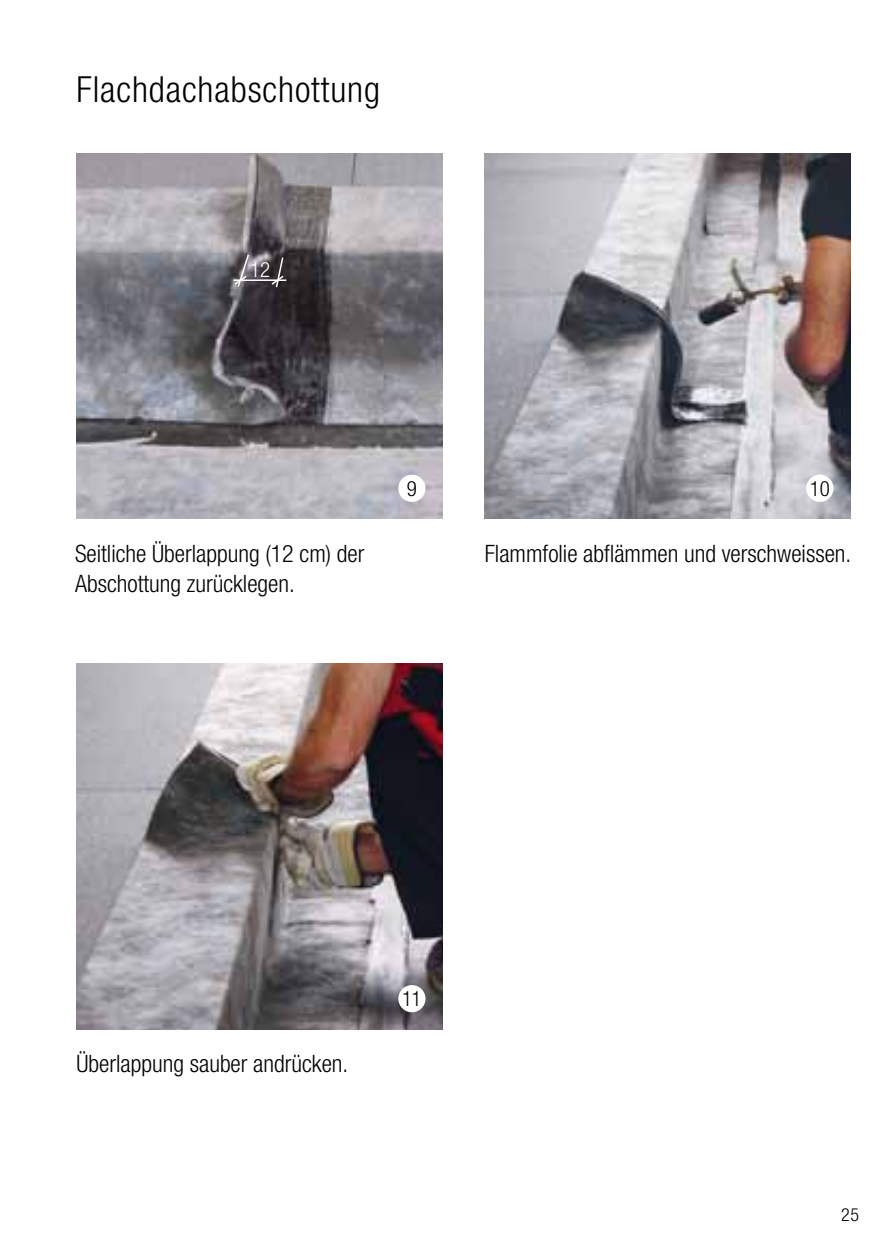
<style>
.page{position:relative;width:893px;height:1259px;background:#fff}
.page>*{position:absolute;margin:0;border:0;box-sizing:border-box;transform-origin:0 0}
.t1{font:300 condensed 36px "Helvetica Neue LT Std";letter-spacing:.025em;color:#000}
.t2{font:300 condensed 24px/30px "Helvetica Neue LT Std";color:#000}
.t3{font:300 condensed 21px "Helvetica Neue LT Std";color:#000}
.t4{font:300 condensed 21px "Helvetica Neue LT Std";color:#fff}
.t5{font:300 condensed 18px "Helvetica Neue LT Std";color:#000}
</style>
<div class="page">
<img style="left:485px;top:153px;width:365px;height:366px">
<img style="left:77px;top:663px;width:365px;height:366px">
<img style="left:77px;top:153px;width:365px;height:366px">
<div style="left:398px;top:475px;width:27px;height:27px;background:#fff;border-radius:50%"></div>
<div style="left:806px;top:475px;width:27px;height:27px;background:#fff;border-radius:50%"></div>
<div style="left:398px;top:985px;width:27px;height:27px;background:#fff;border-radius:50%"></div>
<svg style="left:270px;top:256px;width:15px;height:33px"></svg>
<svg style="left:233px;top:253px;width:17px;height:36px"></svg>
<hr style="left:233px;top:279px;width:53px;height:2px;background:#fff">
<h1 class="t1" style="left:77px;top:69px;width:305px">Flachdachabschottung</h1>
<p class="t4" style="left:250px;top:257px;width:22px">12</p>
<p class="t3" style="left:407px;top:476px;width:12px">9</p>
<p class="t3" style="left:810px;top:476px;width:21px">10</p>
<p class="t2" style="left:75px;top:538px;width:291px">Seitliche Überlappung (12 cm) der<br>Abschottung zurücklegen.</p>
<p class="t2" style="left:485px;top:538px;width:368px">Flammfolie abflämmen und verschweissen.</p>
<p class="t2" style="left:77px;top:1048px;width:273px">Überlappung sauber andrücken.</p>
<p class="t3" style="left:402px;top:986px;width:21px">11</p>
<p class="t5" style="left:841px;top:1204px;width:19px">25</p>
</div>
